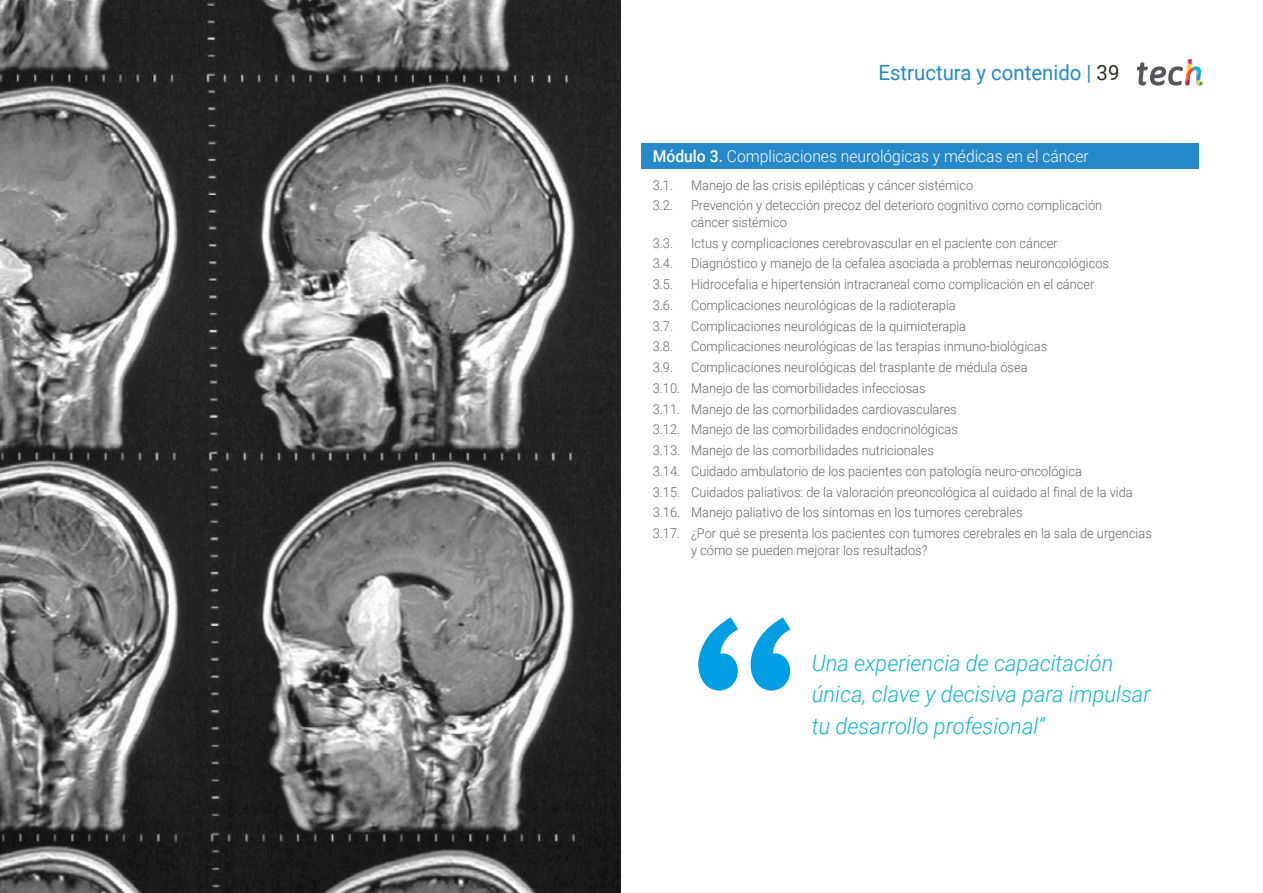
<style>
.page{position:relative;width:1263px;height:893px;background:#fff}
.page>*{position:absolute;margin:0;border:0;box-sizing:border-box;transform-origin:0 0}
.t1{font:italic 300 22.5px/31.5px "Roboto";color:#0fb6cf}
.t2{font:21px "Roboto";color:#2488c9}
.t3{font:300 16.5px "Roboto";color:#fff;scale:.95 1}
.t4{font:300 13.5px/20.7px "Roboto";color:#61646a;scale:.95 1}
.s1{color:#312e20}
.s2{font-weight:500}
</style>
<div class="page">
<img style="left:0;top:0;width:621px;height:893px">
<div style="left:642px;top:144px;width:557px;height:25px;background:#2488c9"></div>
<svg style="left:1137px;top:59px;width:65px;height:27px"></svg>
<svg style="left:698px;top:617px;width:92px;height:74px"></svg>
<h2 class="t2" style="left:878px;top:57px;width:242px">Estructura y contenido | <span class="s1">39</span></h2>
<p class="t3" style="left:653px;top:145px;width:461px"><span class="s2">Módulo 3.</span> Complicaciones neurológicas y médicas en el cáncer</p>
<p class="t4" style="left:653px;top:174px;width:23px">3.1.</p>
<p class="t4" style="left:691px;top:174px;width:299px">Manejo de las crisis epilépticas y cáncer sistémico</p>
<p class="t4" style="left:653px;top:195px;width:23px">3.2.</p>
<p class="t4" style="left:691px;top:197px;width:434px;line-height:16.5px">Prevención y detección precoz del deterioro cognitivo como complicación cáncer sistémico</p>
<p class="t4" style="left:653px;top:232px;width:23px">3.3.</p>
<p class="t4" style="left:691px;top:232px;width:387px">Ictus y complicaciones cerebrovascular en el paciente con cáncer</p>
<p class="t4" style="left:653px;top:253px;width:23px">3.4.</p>
<p class="t4" style="left:691px;top:253px;width:441px">Diagnóstico y manejo de la cefalea asociada a problemas neuroncológicos</p>
<p class="t4" style="left:653px;top:273px;width:23px">3.5.</p>
<p class="t4" style="left:691px;top:273px;width:426px">Hidrocefalia e hipertensión intracraneal como complicación en el cáncer</p>
<p class="t4" style="left:653px;top:294px;width:23px">3.6.</p>
<p class="t4" style="left:691px;top:294px;width:280px">Complicaciones neurológicas de la radioterapia</p>
<p class="t4" style="left:653px;top:315px;width:23px">3.7.</p>
<p class="t4" style="left:691px;top:315px;width:291px">Complicaciones neurológicas de la quimioterapia</p>
<p class="t4" style="left:653px;top:336px;width:23px">3.8.</p>
<p class="t4" style="left:691px;top:336px;width:376px">Complicaciones neurológicas de las terapias inmuno-biológicas</p>
<p class="t4" style="left:653px;top:356px;width:23px">3.9.</p>
<p class="t4" style="left:653px;top:356px;width:527px;text-indent:38px">Complicaciones neurológicas del trasplante de médula ósea<br>3.10. Manejo de las comorbilidades infecciosas<br>3.11. Manejo de las comorbilidades cardiovasculares<br>3.12. Manejo de las comorbilidades endocrinológicas<br>3.13. Manejo de las comorbilidades nutricionales<br>3.14. Cuidado ambulatorio de los pacientes con patología neuro-oncológica<br>3.15. Cuidados paliativos: de la valoración preoncológica al cuidado al final de la vida 3.16. Manejo paliativo de los síntomas en los tumores cerebrales<br>3.17. ¿Por qué se presenta los pacientes con tumores cerebrales en la sala de urgencias</p>
<p class="t4" style="left:691px;top:539px;width:250px">y cómo se pueden mejorar los resultados?</p>
<h1 class="t1" style="left:812px;top:646px;width:340px">Una experiencia de capacitación única, clave y decisiva para impulsar tu desarrollo profesional”</h1>
</div>
